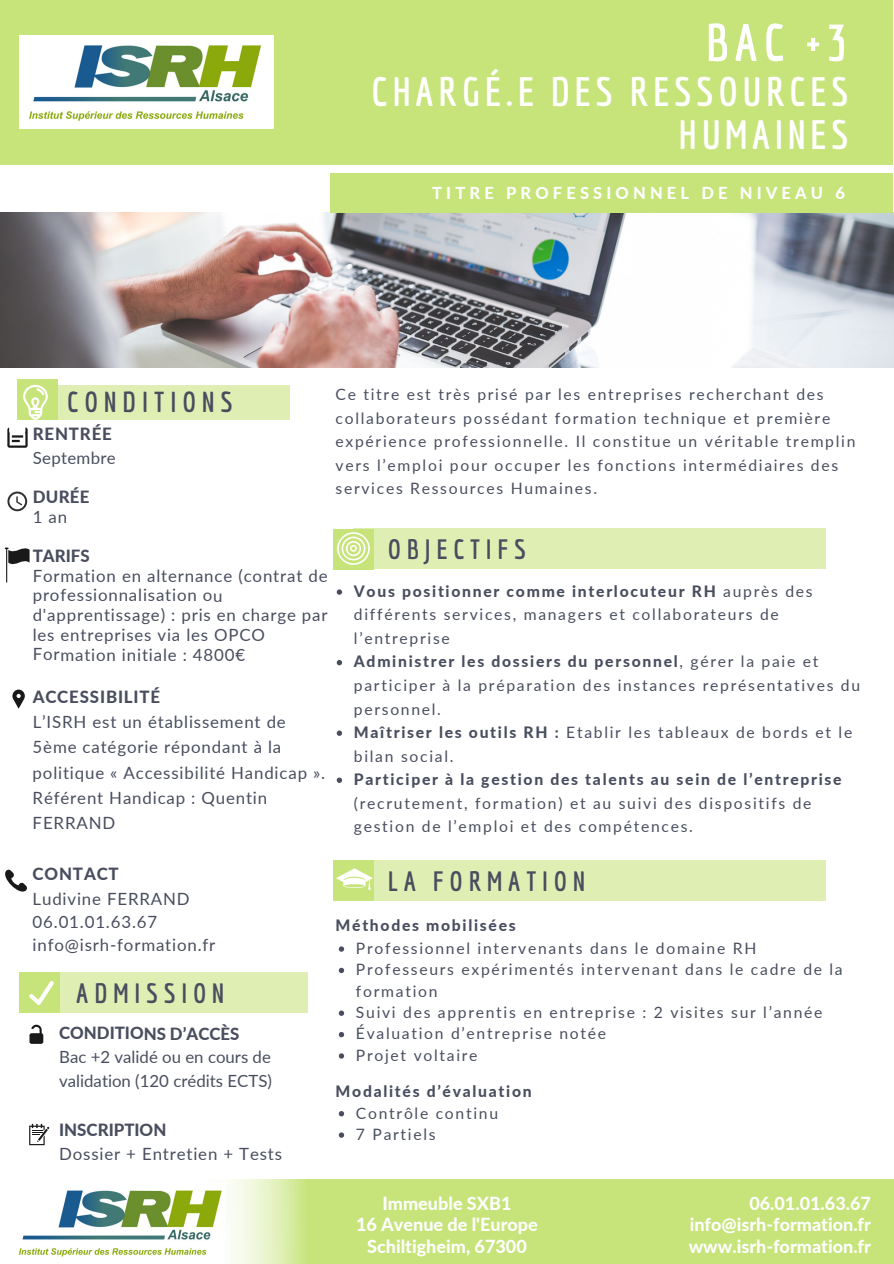
<style>
.page{position:relative;width:894px;height:1264px;background:#fff}
.page>*{position:absolute;margin:0;border:0;box-sizing:border-box;transform-origin:0 0}
.t1{font:700 51.45px "Economica";color:#fff}
.t2{font:700 40.05px/42.8px "Economica";letter-spacing:.115em;color:#fff;text-align:right}
.t3{font:700 28.2px "Economica";letter-spacing:.215em;color:#494e5f}
.t4{font:700 27.3px "Economica";letter-spacing:.215em;color:#494e5f}
.t5{font:800 18px "Lato";color:#fff}
.t6{font:16.8px/19.6px "Lato";letter-spacing:.05em;color:#494e5f}
.t7{font:16.8px "Lato";color:#494e5f}
.t8{font:800 16.8px "Lato";letter-spacing:.01em;color:#494e5f}
.t9{font:800 16.8px "Lato";letter-spacing:.05em;color:#494e5f}
.t10{font:16.8px "Lato";letter-spacing:.015em;color:#494e5f}
.t11{font:800 16.5px "Lato";letter-spacing:.25em;color:#fff}
.t12{font:15.75px/23.5px "Lato";letter-spacing:.11em;color:#494e5f}
.t13{font:800 15.75px "Lato";letter-spacing:.11em;color:#494e5f}
.s1{font-weight:800}
</style>
<div class="page">
<img style="left:0;top:213px;width:893px;height:154px">
<div style="left:1px;top:0;width:891px;height:164px;background:#c6e47a"></div>
<img style="left:19px;top:35px;width:254px;height:94px">
<div style="left:330px;top:173px;width:562px;height:40px;background:#c6e47a"></div>
<div style="left:353px;top:528px;width:472px;height:41px;background:#dfefb4"></div>
<div style="left:333px;top:528px;width:41px;height:41px;background:#c6e47a"></div>
<svg style="left:337px;top:532px;width:33px;height:33px"></svg>
<div style="left:353px;top:860px;width:472px;height:40px;background:#dfefb4"></div>
<div style="left:333px;top:860px;width:41px;height:41px;background:#c6e47a"></div>
<svg style="left:336px;top:868px;width:37px;height:22px"></svg>
<svg style="left:336px;top:589px;width:6px;height:5px"></svg>
<svg style="left:336px;top:660px;width:6px;height:5px"></svg>
<svg style="left:336px;top:730px;width:6px;height:6px"></svg>
<svg style="left:336px;top:777px;width:6px;height:6px"></svg>
<svg style="left:12px;top:689px;width:13px;height:19px"></svg>
<svg style="left:7px;top:491px;width:20px;height:20px"></svg>
<svg style="left:5px;top:547px;width:25px;height:36px"></svg>
<svg style="left:31px;top:1024px;width:11px;height:9px"></svg>
<div style="left:29px;top:1033px;width:14px;height:10px;background:#191919;border-radius:2px"></div>
<svg style="left:29px;top:1123px;width:20px;height:22px"></svg>
<svg style="left:5px;top:869px;width:22px;height:22px"></svg>
<div style="left:307px;top:1178px;width:586px;height:85px;background:#c6e47a"></div>
<svg style="left:230px;top:1179px;width:77px;height:84px;background:#e5f2c3"></svg>
<img style="left:19px;top:1190px;width:203px;height:67px">
<div style="left:27px;top:972px;width:280px;height:41px;background:#dfefb4"></div>
<div style="left:19px;top:972px;width:40px;height:41px;background:#c6e47a"></div>
<div style="left:27px;top:385px;width:262px;height:35px;background:#dfefb4"></div>
<div style="left:18px;top:379px;width:40px;height:40px;background:#c6e47a"></div>
<svg style="left:7px;top:379px;width:41px;height:69px"></svg>
<svg style="left:339px;top:946px;width:5px;height:5px"></svg>
<svg style="left:339px;top:967px;width:5px;height:6px"></svg>
<svg style="left:339px;top:1010px;width:5px;height:5px"></svg>
<svg style="left:339px;top:1032px;width:5px;height:5px"></svg>
<svg style="left:339px;top:1053px;width:5px;height:5px"></svg>
<svg style="left:339px;top:1111px;width:5px;height:5px"></svg>
<svg style="left:339px;top:1132px;width:5px;height:5px"></svg>
<svg style="left:29px;top:981px;width:25px;height:24px"></svg>
<p class="t1" style="left:705px;top:12px;width:143px">BAC +3</p>
<p class="t2" style="left:371px;top:70px;width:478px">CHARGÉ.E DES RESSOURCES<br>HUMAINES</p>
<p class="t11" style="left:432px;top:183px;width:414px">TITRE PROFESSIONNEL DE NIVEAU 6</p>
<p class="t3" style="left:67px;top:385px;width:167px">CONDITIONS</p>
<p class="t9" style="left:33px;top:423px;width:81px">RENTRÉE</p>
<p class="t10" style="left:33px;top:447px;width:85px">Septembre</p>
<p class="t8" style="left:33px;top:486px;width:58px">DURÉE</p>
<p class="t6" style="left:33px;top:506px;width:36px">1 an</p>
<p class="t8" style="left:33px;top:545px;width:58px">TARIFS</p>
<p class="t6" style="left:33px;top:565px;width:296px">Formation en alternance (contrat de professionnalisation ou d'apprentissage) : pris en charge par les entreprises via les OPCO</p>
<p class="t6" style="left:33px;top:644px;width:214px">Formation initiale : 4800€</p>
<p class="t9" style="left:33px;top:686px;width:129px">ACCESSIBILITÉ</p>
<p class="t6" style="left:33px;top:708px;width:294px;line-height:25.3px">L’ISRH est un établissement de<br>5ème catégorie répondant à la politique « Accessibilité Handicap ».</p>
<p class="t6" style="left:33px;top:784px;width:236px;line-height:25.2px">Référent Handicap : Quentin<br>FERRAND</p>
<p class="t9" style="left:33px;top:863px;width:88px">CONTACT</p>
<p class="t6" style="left:33px;top:888px;width:158px">Ludivine FERRAND</p>
<p class="t6" style="left:33px;top:911px;width:126px">06.01.01.63.67</p>
<p class="t6" style="left:33px;top:934px;width:184px">info@isrh-formation.fr</p>
<p class="t4" style="left:76px;top:977px;width:149px">ADMISSION</p>
<p class="t8" style="left:59px;top:1022px;width:182px">CONDITIONS D’ACCÈS</p>
<p class="t7" style="left:59px;top:1046px;width:213px">Bac +2 validé ou en cours de</p>
<p class="t7" style="left:59px;top:1070px;width:214px">validation (120 crédits ECTS)</p>
<p class="t8" style="left:59px;top:1119px;width:109px">INSCRIPTION</p>
<p class="t6" style="left:59px;top:1144px;width:224px">Dossier + Entretien + Tests</p>
<p class="t12" style="left:335px;top:382px;width:489px">Ce titre est très prisé par les entreprises recherchant des</p>
<p class="t12" style="left:335px;top:406px;width:521px">collaborateurs possédant formation technique et première expérience professionnelle. Il constitue un véritable tremplin vers l’emploi pour occuper les fonctions intermédiaires des services Ressources Humaines.</p>
<p class="t4" style="left:388px;top:533px;width:140px">OBJECTIFS</p>
<p class="t12" style="left:354px;top:579px;width:460px"><span class="s1">Vous positionner comme interlocuteur RH</span> auprès des différents services, managers et collaborateurs de l’entreprise</p>
<p class="t12" style="left:354px;top:649px;width:507px"><span class="s1">Administrer les dossiers du personnel</span>, gérer la paie et participer à la préparation des instances représentatives du personnel.</p>
<p class="t12" style="left:354px;top:720px;width:499px"><span class="s1">Maîtriser les outils RH :</span> Etablir les tableaux de bords et le bilan social.</p>
<p class="t12" style="left:354px;top:767px;width:489px"><span class="s1">Participer à la gestion des talents au sein de l’entreprise </span>(recrutement, formation) et au suivi des dispositifs de gestion de l’emploi et des compétences.</p>
<p class="t4" style="left:388px;top:864px;width:198px">LA FORMATION</p>
<p class="t13" style="left:335px;top:915px;width:182px">Méthodes mobilisées</p>
<p class="t12" style="left:356px;top:936px;width:402px">Professionnel intervenants dans le domaine RH</p>
<p class="t12" style="left:356px;top:958px;width:488px;line-height:21.3px">Professeurs expérimentés intervenant dans le cadre de la formation</p>
<p class="t12" style="left:356px;top:1000px;width:468px">Suivi des apprentis en entreprise : 2 visites sur l’année</p>
<p class="t12" style="left:356px;top:1021px;width:252px">Évaluation d’entreprise notée</p>
<p class="t12" style="left:356px;top:1042px;width:123px">Projet voltaire</p>
<p class="t13" style="left:335px;top:1081px;width:198px">Modalités d’évaluation</p>
<p class="t12" style="left:356px;top:1100px;width:143px">Contrôle continu</p>
<p class="t12" style="left:356px;top:1121px;width:81px">7 Partiels</p>
<p class="t5" style="left:382px;top:1191px;width:130px">Immeuble SXB1</p>
<p class="t5" style="left:356px;top:1213px;width:183px">16 Avenue de l'Europe</p>
<p class="t5" style="left:367px;top:1234px;width:161px">Schiltigheim, 67300</p>
<p class="t5" style="left:749px;top:1192px;width:123px">06.01.01.63.67</p>
<p class="t5" style="left:689px;top:1213px;width:183px">info@isrh-formation.fr</p>
<p class="t5" style="left:688px;top:1234px;width:184px">www.isrh-formation.fr</p>
</div>
